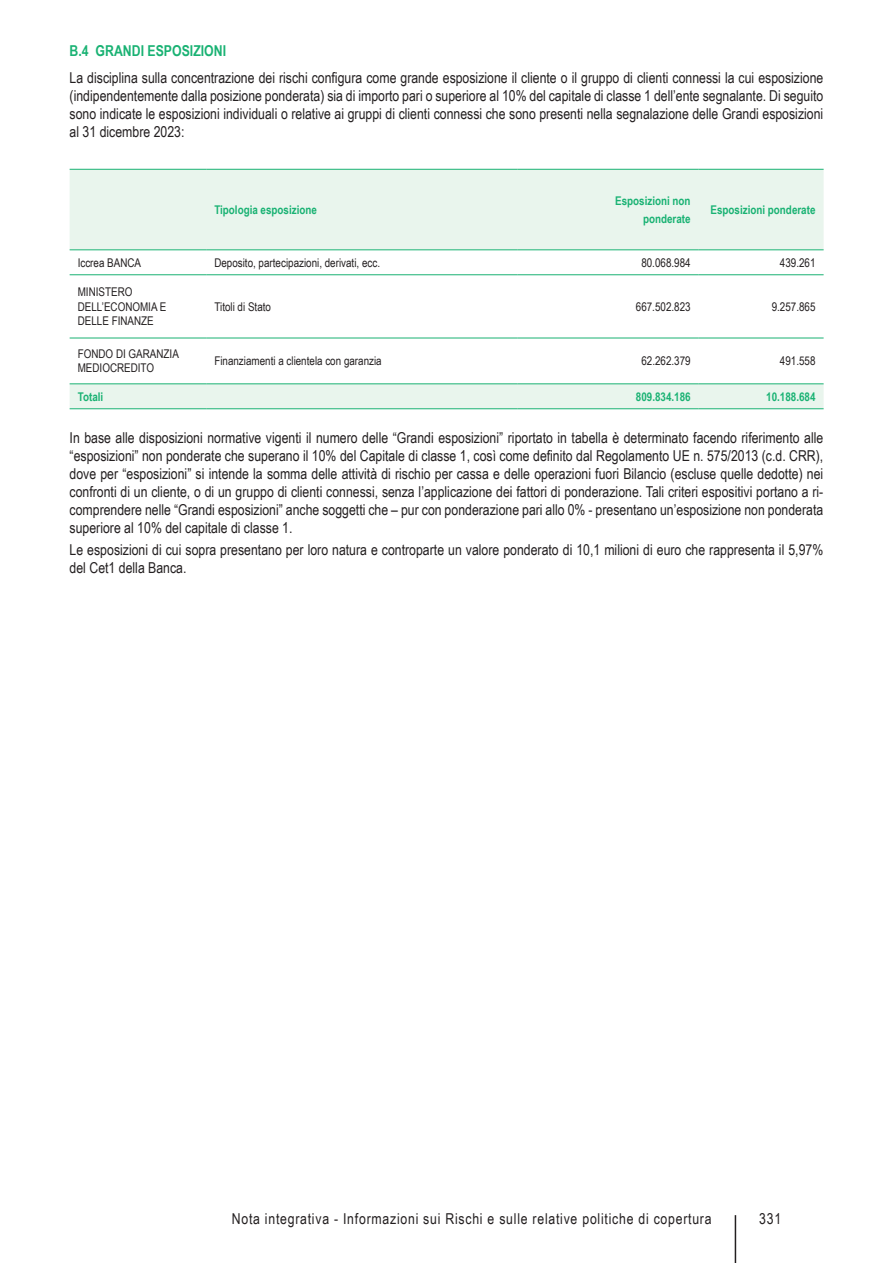
<style>
.page{position:relative;width:893px;height:1263px;background:#fff}
.page>*{position:absolute;margin:0;border:0;box-sizing:border-box;transform-origin:0 0}
.t1{font:15px/18px "Arial Narrow";color:#231f20;text-align:justify}
.t2{font:15px "Arial Narrow";letter-spacing:.05em;color:#231f20}
.t3{font:700 15px "Arial Narrow";color:#19b273}
.t4{font:12px/14.4px "Arial Narrow";color:#231f20}
.t5{font:700 12px/18.6px "Arial Narrow";color:#19b273;text-align:right}
</style>
<div class="page">
<hr style="left:735px;top:1215px;width:1px;height:48px;background:#231f20">
<div style="left:70px;top:170px;width:754px;height:238px;background:#e9f5ed"></div>
<svg style="left:70px;top:251px;width:754px;height:133px"></svg>
<hr style="left:70px;top:250px;width:136px;height:1px;background:#19b273">
<hr style="left:206px;top:250px;width:312px;height:1px;background:#19b273">
<hr style="left:70px;top:274px;width:136px;height:1px;background:#19b273">
<hr style="left:206px;top:274px;width:312px;height:1px;background:#19b273">
<hr style="left:518px;top:274px;width:181px;height:1px;background:#19b273">
<hr style="left:699px;top:274px;width:125px;height:1px;background:#19b273">
<hr style="left:70px;top:338px;width:136px;height:1px;background:#19b273">
<hr style="left:206px;top:338px;width:312px;height:1px;background:#19b273">
<hr style="left:518px;top:338px;width:181px;height:1px;background:#19b273">
<hr style="left:699px;top:338px;width:125px;height:1px;background:#19b273">
<hr style="left:206px;top:169px;width:312px;height:1px;background:#19b273">
<hr style="left:518px;top:169px;width:181px;height:1px;background:#19b273">
<hr style="left:699px;top:169px;width:125px;height:1px;background:#19b273">
<hr style="left:518px;top:250px;width:181px;height:1px;background:#19b273">
<hr style="left:699px;top:250px;width:125px;height:1px;background:#19b273">
<hr style="left:70px;top:384px;width:136px;height:1px;background:#19b273">
<hr style="left:206px;top:384px;width:312px;height:1px;background:#19b273">
<hr style="left:518px;top:384px;width:181px;height:1px;background:#19b273">
<hr style="left:699px;top:384px;width:125px;height:1px;background:#19b273">
<hr style="left:70px;top:408px;width:136px;height:1px;background:#19b273">
<hr style="left:206px;top:408px;width:312px;height:1px;background:#19b273">
<hr style="left:518px;top:408px;width:181px;height:1px;background:#19b273">
<hr style="left:699px;top:408px;width:125px;height:1px;background:#19b273">
<hr style="left:70px;top:169px;width:136px;height:1px;background:#19b273">
<p class="t3" style="left:70px;top:39px;width:158px">B.4 GRANDI ESPOSIZIONI</p>
<p class="t1" style="left:70px;top:68px;width:755px">La disciplina sulla concentrazione dei rischi configura come grande esposizione il cliente o il gruppo di clienti connessi la cui esposizione (indipendentemente dalla posizione ponderata) sia di importo pari o superiore al 10% del capitale di classe 1 dell’ente segnalante. Di seguito sono indicate le esposizioni individuali o relative ai gruppi di clienti connessi che sono presenti nella segnalazione delle Grandi esposizioni al 31 dicembre 2023:</p>
<p class="t5" style="left:214px;top:200px;width:104px">Tipologia esposizione</p>
<p class="t5" style="left:615px;top:190px;width:77px">Esposizioni non ponderate</p>
<p class="t5" style="left:710px;top:200px;width:106px">Esposizioni ponderate</p>
<p class="t4" style="left:78px;top:255px;width:65px">Iccrea BANCA</p>
<p class="t4" style="left:214px;top:255px;width:167px">Deposito, partecipazioni, derivati, ecc.</p>
<p class="t4" style="left:641px;top:255px;width:51px">80.068.984</p>
<p class="t4" style="left:780px;top:255px;width:37px">439.261</p>
<p class="t4" style="left:78px;top:284px;width:90px">MINISTERO<br>DELL’ECONOMIA E<br>DELLE FINANZE</p>
<p class="t4" style="left:214px;top:299px;width:58px">Titoli di Stato</p>
<p class="t4" style="left:636px;top:299px;width:56px">667.502.823</p>
<p class="t4" style="left:772px;top:299px;width:45px">9.257.865</p>
<p class="t4" style="left:78px;top:346px;width:103px">FONDO DI GARANZIA<br>MEDIOCREDITO</p>
<p class="t4" style="left:214px;top:353px;width:169px">Finanziamenti a clientela con garanzia</p>
<p class="t4" style="left:641px;top:353px;width:51px">62.262.379</p>
<p class="t4" style="left:780px;top:353px;width:37px">491.558</p>
<p class="t5" style="left:78px;top:387px;width:27px">Totali</p>
<p class="t5" style="left:636px;top:387px;width:56px">809.834.186</p>
<p class="t5" style="left:766px;top:387px;width:51px">10.188.684</p>
<p class="t1" style="left:70px;top:428px;width:755px">In base alle disposizioni normative vigenti il numero delle “Grandi esposizioni” riportato in tabella è determinato facendo riferimento alle “esposizioni” non ponderate che superano il 10% del Capitale di classe 1, così come definito dal Regolamento UE n. 575/2013 (c.d. CRR), dove per “esposizioni” si intende la somma delle attività di rischio per cassa e delle operazioni fuori Bilancio (escluse quelle dedotte) nei confronti di un cliente, o di un gruppo di clienti connessi, senza l’applicazione dei fattori di ponderazione. Tali criteri espositivi portano a ri&shy;comprendere nelle “Grandi esposizioni” anche soggetti che – pur con ponderazione pari allo 0% - presentano un’esposizione non ponderata superiore al 10% del capitale di classe 1.</p>
<p class="t1" style="left:70px;top:541px;width:755px">Le esposizioni di cui sopra presentano per loro natura e controparte un valore ponderato di 10,1 milioni di euro che rappresenta il 5,97% del Cet1 della Banca.</p>
<p class="t2" style="left:232px;top:1208px;width:481px">Nota integrativa - Informazioni sui Rischi e sulle relative politiche di copertura</p>
<p class="t1" style="left:759px;top:1209px;width:24px">331</p>
</div>
